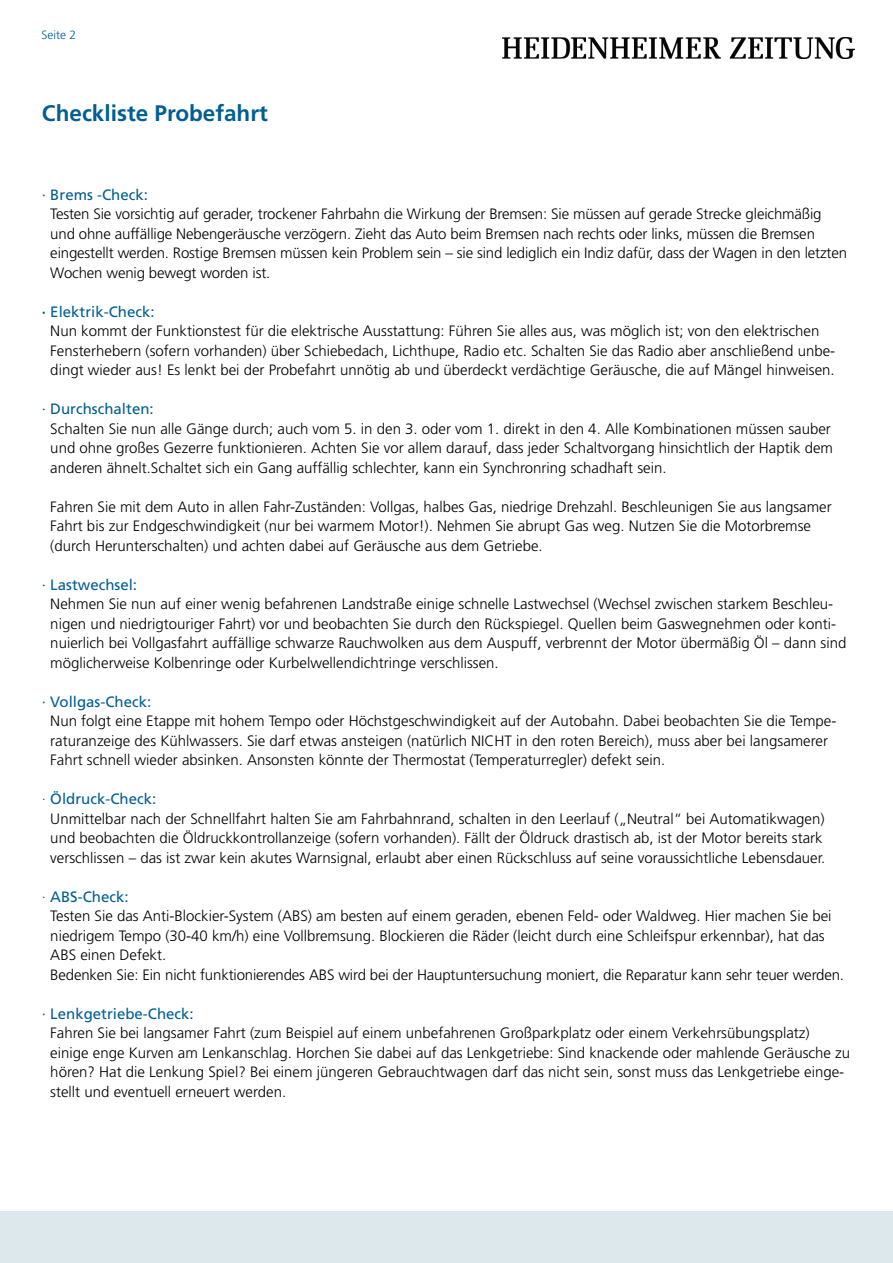
<style>
.page{position:relative;width:893px;height:1263px;background:#fff}
.page>*{position:absolute;margin:0;border:0;box-sizing:border-box;transform-origin:0 0}
.t1{font:700 22.5px "Frutiger";color:#005e91}
.t2{font:300 15px/19.5px "Frutiger";color:#000}
.t3{font:300 12px "Frutiger";color:#005e91}
.s1{font-weight:400;color:#005e91}
.s2{font-weight:700;color:#005e91}
.s3{color:#005e91}
</style>
<div class="page">
<div style="left:0;top:1211px;width:893px;height:52px;background:#dde8ed"></div>
<img style="left:502px;top:37px;width:353px;height:21px">
<p class="t3" style="left:41px;top:28px;width:36px">Seite 2</p>
<p class="t1" style="left:42px;top:100px;width:227px">Checkliste Probefahrt</p>
<p class="t2" style="left:50px;top:185px;width:798px;text-indent:-8px"><span class="s1">· Brems -Check:<br></span>Testen Sie vorsichtig auf gerader, trockener Fahrbahn die Wirkung der Bremsen: Sie müssen auf gerade Strecke gleichmäßig und ohne auffällige Nebengeräusche verzögern. Zieht das Auto beim Bremsen nach rechts oder links, müssen die Bremsen eingestellt werden. Rostige Bremsen müssen kein Problem sein – sie sind lediglich ein Indiz dafür, dass der Wagen in den letzten Wochen wenig bewegt worden ist.</p>
<p class="t2" style="left:50px;top:302px;width:786px;text-indent:-8px"><span class="s2">·</span> <span class="s1">Elektrik-Check:<br></span>Nun kommt der Funktionstest für die elektrische Ausstattung: Führen Sie alles aus, was möglich ist; von den elektrischen Fensterhebern (sofern vorhanden) über Schiebedach, Lichthupe, Radio etc. Schalten Sie das Radio aber anschließend unbe&shy;dingt wieder aus! Es lenkt bei der Probefahrt unnötig ab und überdeckt verdächtige Geräusche, die auf Mängel hinweisen.</p>
<p class="t2" style="left:50px;top:400px;width:784px;text-indent:-8px"><span class="s1">· Durchschalten:<br></span>Schalten Sie nun alle Gänge durch; auch vom 5. in den 3. oder vom 1. direkt in den 4. Alle Kombinationen müssen sauber und ohne großes Gezerre funktionieren. Achten Sie vor allem darauf, dass jeder Schaltvorgang hinsichtlich der Haptik dem anderen ähnelt.Schaltet sich ein Gang auffällig schlechter, kann ein Synchronring schadhaft sein.</p>
<p class="t2" style="left:50px;top:497px;width:783px">Fahren Sie mit dem Auto in allen Fahr-Zuständen: Vollgas, halbes Gas, niedrige Drehzahl. Beschleunigen Sie aus langsamer<br>Fahrt bis zur Endgeschwindigkeit (nur bei warmem Motor!). Nehmen Sie abrupt Gas weg. Nutzen Sie die Motorbremse (durch Herunterschalten) und achten dabei auf Geräusche aus dem Getriebe.</p>
<p class="t2" style="left:50px;top:575px;width:798px;text-indent:-8px"><span class="s1">· Lastwechsel:<br></span>Nehmen Sie nun auf einer wenig befahrenen Landstraße einige schnelle Lastwechsel (Wechsel zwischen starkem Beschleu&shy;nigen und niedrigtouriger Fahrt) vor und beobachten Sie durch den Rückspiegel. Quellen beim Gaswegnehmen oder konti&shy;nuierlich bei Vollgasfahrt auffällige schwarze Rauchwolken aus dem Auspuff, verbrennt der Motor übermäßig Öl – dann sind möglicherweise Kolbenringe oder Kurbelwellendichtringe verschlissen.</p>
<p class="t2" style="left:50px;top:692px;width:788px;text-indent:-8px"><span class="s1">· Vollgas-Check:<br></span>Nun folgt eine Etappe mit hohem Tempo oder Höchstgeschwindigkeit auf der Autobahn. Dabei beobachten Sie die Tempe&shy;raturanzeige des Kühlwassers. Sie darf etwas ansteigen (natürlich NICHT in den roten Bereich), muss aber bei langsamerer Fahrt schnell wieder absinken. Ansonsten könnte der Thermostat (Temperaturregler) defekt sein.</p>
<p class="t2" style="left:50px;top:790px;width:777px;text-indent:-8px"><span class="s3">·</span> <span class="s1">Öldruck-Check:<br></span>Unmittelbar nach der Schnellfahrt halten Sie am Fahrbahnrand, schalten in den Leerlauf („Neutral“ bei Automatikwagen) und beobachten die Öldruckkontrollanzeige (sofern vorhanden). Fällt der Öldruck drastisch ab, ist der Motor bereits stark verschlissen – das ist zwar kein akutes Warnsignal, erlaubt aber einen Rückschluss auf seine voraussichtliche Lebensdauer.</p>
<p class="t2" style="left:50px;top:887px;width:795px;text-indent:-8px"><span class="s3">·</span> <span class="s1">ABS-Check:<br></span>Testen Sie das Anti-Blockier-System (ABS) am besten auf einem geraden, ebenen Feld- oder Waldweg. Hier machen Sie bei niedrigem Tempo (30-40 km/h) eine Vollbremsung. Blockieren die Räder (leicht durch eine Schleifspur erkennbar), hat das ABS einen Defekt.<br>Bedenken Sie: Ein nicht funktionierendes ABS wird bei der Hauptuntersuchung moniert, die Reparatur kann sehr teuer werden.</p>
<p class="t2" style="left:50px;top:1004px;width:801px;text-indent:-8px"><span class="s1">· Lenkgetriebe-Check:<br></span>Fahren Sie bei langsamer Fahrt (zum Beispiel auf einem unbefahrenen Großparkplatz oder einem Verkehrsübungsplatz) einige enge Kurven am Lenkanschlag. Horchen Sie dabei auf das Lenkgetriebe: Sind knackende oder mahlende Geräusche zu hören? Hat die Lenkung Spiel? Bei einem jüngeren Gebrauchtwagen darf das nicht sein, sonst muss das Lenkgetriebe einge&shy;stellt und eventuell erneuert werden.</p>
</div>
